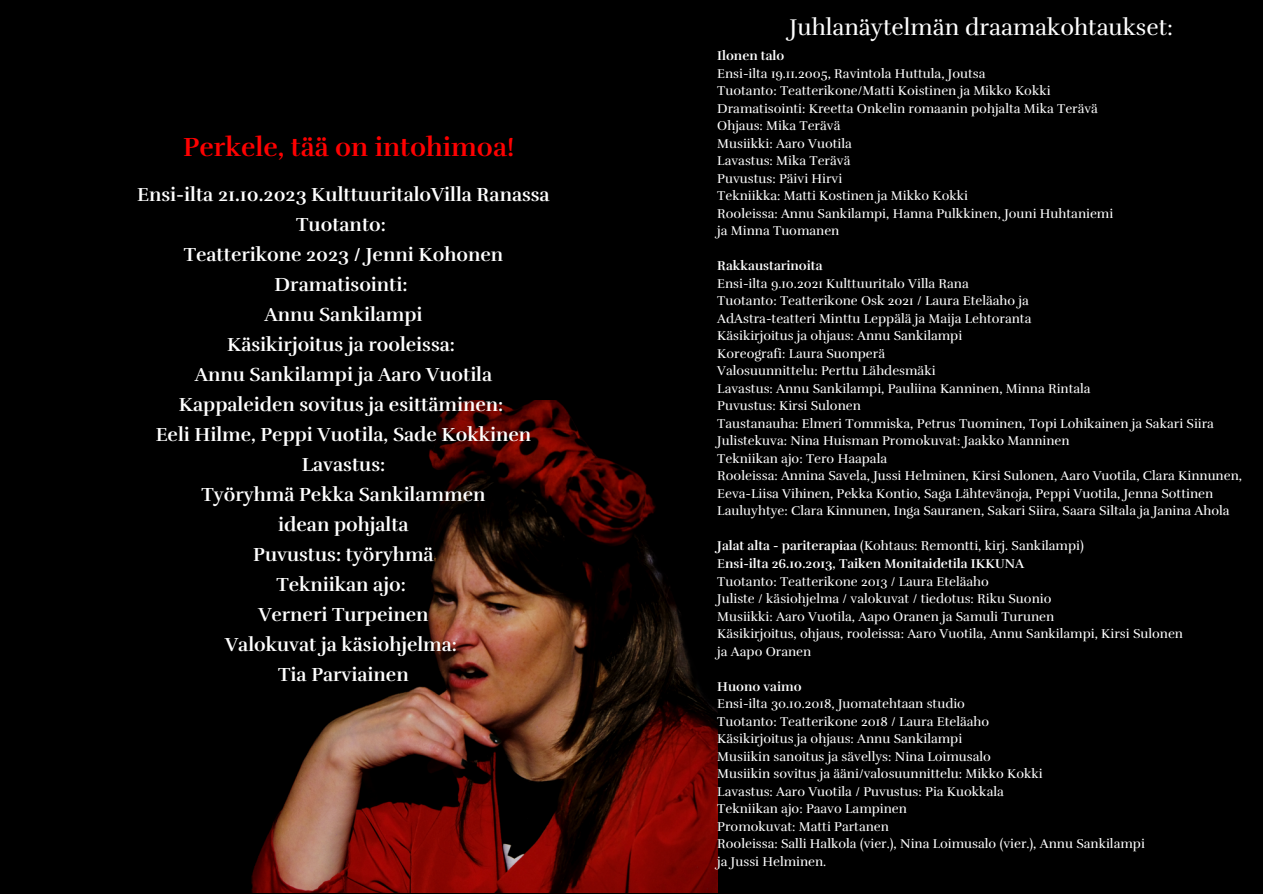
<style>
.page{position:relative;width:1263px;height:894px;background:#fff}
.page>*{position:absolute;margin:0;border:0;box-sizing:border-box;transform-origin:0 0}
.t1{font:700 26.85px "Rufina";color:#f00}
.t2{font:23.4px "Rufina";color:#fff}
.t3{font:700 19.35px "Rufina";color:#fff}
.t4{font:13.05px "Rufina";color:#fff}
.t5{font:700 13.05px "Rufina";color:#fff}
.s1{font-weight:700}
.s2{font-weight:400}
</style>
<div class="page">
<div style="left:0;top:0;width:1263px;height:893px;background:#000"></div>
<img style="left:251px;top:401px;width:466px;height:491px">
<p class="t1" style="left:183px;top:130px;width:333px">Perkele, tää on intohimoa!</p>
<p class="t3" style="left:137px;top:182px;width:414px">Ensi-ilta 21.10.2023 KulttuuritaloVilla Ranassa</p>
<p class="t3" style="left:296px;top:212px;width:91px">Tuotanto:</p>
<p class="t3" style="left:184px;top:242px;width:321px">Teatterikone 2023 / Jenni Kohonen</p>
<p class="t3" style="left:275px;top:272px;width:135px">Dramatisointi:</p>
<p class="t3" style="left:264px;top:302px;width:160px">Annu Sankilampi</p>
<p class="t3" style="left:227px;top:332px;width:229px">Käsikirjoitus ja rooleissa:</p>
<p class="t3" style="left:195px;top:362px;width:299px">Annu Sankilampi ja Aaro Vuotila</p>
<p class="t3" style="left:179px;top:392px;width:326px">Kappaleiden sovitus ja esittäminen:</p>
<p class="t3" style="left:156px;top:422px;width:377px">Eeli Hilme, Peppi Vuotila, Sade Kokkinen</p>
<p class="t3" style="left:302px;top:452px;width:85px">Lavastus:</p>
<p class="t3" style="left:202px;top:482px;width:285px">Työryhmä Pekka Sankilammen</p>
<p class="t3" style="left:278px;top:512px;width:132px">idean pohjalta</p>
<p class="t3" style="left:253px;top:542px;width:182px">Puvustus: työryhmä</p>
<p class="t3" style="left:276px;top:572px;width:131px">Tekniikan ajo:</p>
<p class="t3" style="left:258px;top:602px;width:172px">Verneri Turpeinen</p>
<p class="t3" style="left:225px;top:632px;width:233px">Valokuvat ja käsiohjelma:</p>
<p class="t3" style="left:278px;top:662px;width:132px">Tia Parviainen</p>
<p class="t2" style="left:790px;top:12px;width:385px">Juhlanäytelmän draamakohtaukset:</p>
<p class="t5" style="left:717px;top:48px;width:69px">Ilonen talo</p>
<p class="t4" style="left:717px;top:65px;width:270px">Ensi-ilta 19.11.2005, Ravintola Huttula, Joutsa</p>
<p class="t4" style="left:717px;top:83px;width:335px">Tuotanto: Teatterikone/Matti Koistinen ja Mikko Kokki</p>
<p class="t4" style="left:717px;top:100px;width:382px">Dramatisointi: Kreetta Onkelin romaanin pohjalta Mika Terävä</p>
<p class="t4" style="left:717px;top:118px;width:125px">Ohjaus: Mika Terävä</p>
<p class="t4" style="left:717px;top:135px;width:136px">Musiikki: Aaro Vuotila</p>
<p class="t4" style="left:717px;top:153px;width:135px">Lavastus: Mika Terävä</p>
<p class="t4" style="left:717px;top:170px;width:126px">Puvustus: Päivi Hirvi</p>
<p class="t4" style="left:717px;top:188px;width:252px">Tekniikka: Matti Kostinen ja Mikko Kokki</p>
<p class="t4" style="left:717px;top:205px;width:397px">Rooleissa: Annu Sankilampi, Hanna Pulkkinen, Jouni Huhtaniemi</p>
<p class="t4" style="left:717px;top:223px;width:124px">ja Minna Tuomanen</p>
<p class="t5" style="left:717px;top:258px;width:107px">Rakkaustarinoita</p>
<p class="t4" style="left:717px;top:275px;width:253px">Ensi-ilta 9.10.2021 Kulttuuritalo Villa Rana</p>
<p class="t4" style="left:717px;top:293px;width:313px">Tuotanto: Teatterikone Osk 2021 / Laura Eteläaho ja</p>
<p class="t4" style="left:717px;top:310px;width:316px">AdAstra-teatteri Minttu Leppälä ja Maija Lehtoranta</p>
<p class="t4" style="left:717px;top:328px;width:246px">Käsikirjoitus ja ohjaus: Annu Sankilampi</p>
<p class="t4" style="left:717px;top:345px;width:169px">Koreografi: Laura Suonperä</p>
<p class="t4" style="left:717px;top:363px;width:220px">Valosuunnittelu: Perttu Lähdesmäki</p>
<p class="t4" style="left:717px;top:380px;width:375px">Lavastus: Annu Sankilampi, Pauliina Kanninen, Minna Rintala</p>
<p class="t4" style="left:717px;top:398px;width:145px">Puvustus: Kirsi Sulonen</p>
<p class="t4" style="left:717px;top:415px;width:498px">Taustanauha: Elmeri Tommiska, Petrus Tuominen, Topi Lohikainen ja Sakari Siira</p>
<p class="t4" style="left:717px;top:433px;width:354px">Julistekuva: Nina Huisman Promokuvat: Jaakko Manninen</p>
<p class="t4" style="left:717px;top:450px;width:171px">Tekniikan ajo: Tero Haapala</p>
<p class="t4" style="left:717px;top:468px;width:526px">Rooleissa: Annina Savela, Jussi Helminen, Kirsi Sulonen, Aaro Vuotila, Clara Kinnunen,</p>
<p class="t4" style="left:717px;top:485px;width:497px">Eeva-Liisa Vihinen, Pekka Kontio, Saga Lähtevänoja, Peppi Vuotila, Jenna Sottinen</p>
<p class="t4" style="left:717px;top:503px;width:514px">Lauluyhtye: Clara Kinnunen, Inga Sauranen, Sakari Siira, Saara Siltala ja Janina Ahola</p>
<p class="t4" style="left:717px;top:538px;width:368px"><span class="s1">Jalat alta - pariterapiaa</span> (Kohtaus: Remontti, kirj. Sankilampi)</p>
<p class="t5" style="left:717px;top:555px;width:308px"><span class="s2">E</span>nsi-ilta 26.10.2013, Taiken Monitaidetila IKKUNA</p>
<p class="t4" style="left:717px;top:573px;width:273px">Tuotanto: Teatterikone 2013 / Laura Eteläaho</p>
<p class="t4" style="left:717px;top:590px;width:336px">Juliste / käsiohjelma / valokuvat / tiedotus: Riku Suonio</p>
<p class="t4" style="left:717px;top:608px;width:338px">Musiikki: Aaro Vuotila, Aapo Oranen ja Samuli Turunen</p>
<p class="t4" style="left:717px;top:625px;width:467px">Käsikirjoitus, ohjaus, rooleissa: Aaro Vuotila, Annu Sankilampi, Kirsi Sulonen</p>
<p class="t4" style="left:717px;top:643px;width:96px">ja Aapo Oranen</p>
<p class="t5" style="left:717px;top:678px;width:86px">Huono vaimo</p>
<p class="t4" style="left:717px;top:695px;width:249px">Ensi-ilta 30.10.2018, Juomatehtaan studio</p>
<p class="t4" style="left:717px;top:713px;width:273px">Tuotanto: Teatterikone 2018 / Laura Eteläaho</p>
<p class="t4" style="left:717px;top:730px;width:246px">Käsikirjoitus ja ohjaus: Annu Sankilampi</p>
<p class="t4" style="left:717px;top:748px;width:275px">Musiikin sanoitus ja sävellys: Nina Loimusalo</p>
<p class="t4" style="left:717px;top:765px;width:327px">Musiikin sovitus ja ääni/valosuunnittelu: Mikko Kokki</p>
<p class="t4" style="left:717px;top:783px;width:288px">Lavastus: Aaro Vuotila / Puvustus: Pia Kuokkala</p>
<p class="t4" style="left:717px;top:800px;width:191px">Tekniikan ajo: Paavo Lampinen</p>
<p class="t4" style="left:717px;top:818px;width:173px">Promokuvat: Matti Partanen</p>
<p class="t4" style="left:717px;top:835px;width:429px">Rooleissa: Salli Halkola (vier.), Nina Loimusalo (vier.), Annu Sankilampi</p>
<p class="t4" style="left:717px;top:853px;width:111px">ja Jussi Helminen.</p>
</div>
